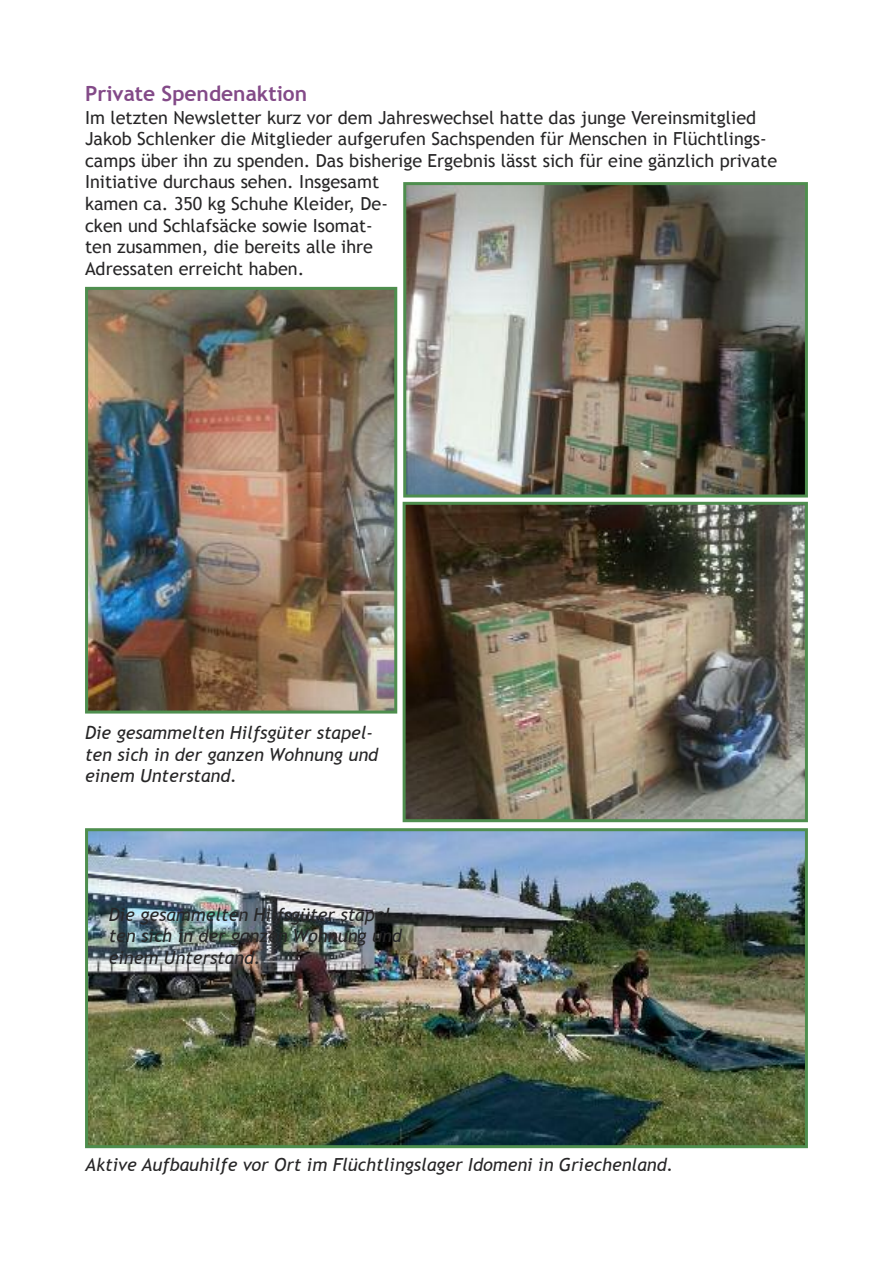
<style>
.page{position:relative;width:893px;height:1263px;background:#fff}
.page>*{position:absolute;margin:0;border:0;box-sizing:border-box;transform-origin:0 0}
.t1{font:700 21px "Trebuchet MS";color:#834a88}
.t2{font:18px/21.6px "Trebuchet MS";color:#272627}
.t3{font:italic 18px/21.6px "Trebuchet MS";color:#272627}
</style>
<div class="page">
<img style="left:89px;top:291px;width:304px;height:418px">
<div style="left:85px;top:287px;width:312px;height:426px;border:3px solid #4e8e4e"></div>
<img style="left:407px;top:186px;width:397px;height:307px">
<div style="left:403px;top:182px;width:405px;height:315px;border:3px solid #4e8e4e"></div>
<img style="left:407px;top:506px;width:397px;height:312px">
<div style="left:403px;top:502px;width:405px;height:320px;border:3px solid #4e8e4e"></div>
<img style="left:89px;top:832px;width:715px;height:312px">
<div style="left:85px;top:828px;width:723px;height:320px;border:3px solid #4e8e4e"></div>
<p class="t1" style="left:85px;top:81px;width:224px">Private Spendenaktion</p>
<p class="t2" style="left:85px;top:106px;width:694px">Im letzten Newsletter kurz vor dem Jahreswechsel hatte das junge Vereinsmitglied Jakob Schlenker die Mitglieder aufgerufen Sachspenden für Menschen in Flüchtlings&shy;camps über ihn zu spenden. Das bisherige Ergebnis lässt sich für eine gänzlich private Initiative durchaus sehen. Insgesamt<br>kamen ca. 350 kg Schuhe Kleider, De-<br>cken und Schlafsäcke sowie Isomat-<br>ten zusammen, die bereits alle ihre<br>Adressaten erreicht haben.</p>
<p class="t3" style="left:85px;top:722px;width:295px">Die gesammelten Hilfsgüter stapel&shy;ten sich in der ganzen Wohnung und einem Unterstand.</p>
<p class="t3" style="left:109px;top:904px;width:295px">Die gesammelten Hilfsgüter stapel&shy;ten sich in der ganzen Wohnung und einem Unterstand.</p>
<p class="t3" style="left:85px;top:1154px;width:590px">Aktive Aufbauhilfe vor Ort im Flüchtlingslager Idomeni in Griechenland.</p>
</div>
